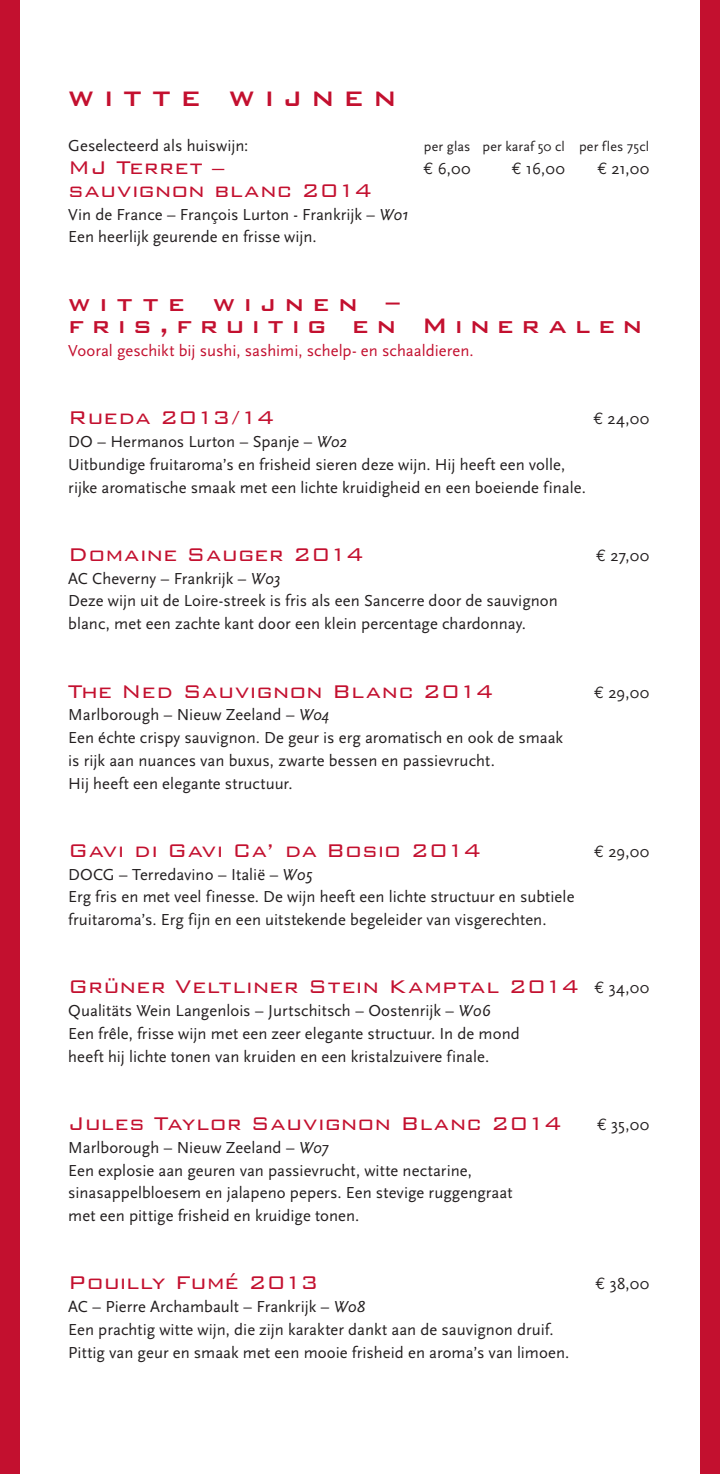
<style>
.page{position:relative;width:720px;height:1474px;background:#fff}
.page>*{position:absolute;margin:0;border:0;box-sizing:border-box;transform-origin:0 0}
.t1{font:500 28px/22.8px "Bank Gothic BT";letter-spacing:.29em;color:#c3102f}
.t2{font:500 28px "Bank Gothic BT";letter-spacing:.335em;color:#c3102f}
.t3{font:300 24.5px "Bank Gothic BT";color:#c3102f}
.t4{font:16.62px/22.8px "Scala Sans";letter-spacing:.005em;color:#231f20}
.t5{font:16.62px "Scala Sans";color:#c3102f}
.t6{font:14px "Scala Sans";letter-spacing:.01em;color:#231f20}
.s1{font-family:"Euro Mono"}
.s2{font-style:italic}
.s3{font-family:"Euro Mono";font-weight:400;font-size:16.62px;color:#231f20}
.s4{font-family:"Scala Sans";font-weight:400;font-size:16.62px;color:#231f20}
</style>
<div class="page">
<div style="left:699px;top:0;width:20px;height:1473px;background:#c3102f"></div>
<div style="left:0;top:0;width:20px;height:1473px;background:#c3102f"></div>
<h1 class="t2" style="left:68px;top:83px;width:330px">WITTE WIJNEN</h1>
<p class="t4" style="left:68px;top:135px;width:181px">Geselecteerd als huiswijn:</p>
<p class="t6" style="left:423px;top:139px;width:227px">per glas per karaf 50 cl per fles 75cl</p>
<h2 class="t3" style="left:68px;top:155px;width:157px">MJ Terret –</h2>
<p class="t4" style="left:423px;top:158px;width:48px"><span class="s1">€</span> 6,00</p>
<p class="t4" style="left:511px;top:158px;width:55px"><span class="s1">€</span> 16,00</p>
<p class="t4" style="left:597px;top:158px;width:53px"><span class="s1">€</span> 21,00</p>
<h2 class="t3" style="left:68px;top:177px;width:305px">sauvignon blanc 2014</h2>
<p class="t4" style="left:68px;top:203px;width:341px">Vin de France – François Lurton - Frankrijk – <span class="s2">W01<br></span>Een heerlijk geurende en frisse wijn.</p>
<h1 class="t1" style="left:68px;top:291px;width:575px">witte wijnen – fris,fruitig en Mineralen</h1>
<p class="t5" style="left:68px;top:342px;width:407px">Vooral geschikt bij sushi, sashimi, schelp- en schaaldieren.</p>
<h2 class="t3" style="left:68px;top:405px;width:208px">Rueda 2013/14</h2>
<p class="t4" style="left:593px;top:408px;width:57px"><span class="s1">€</span> 24,00</p>
<p class="t4" style="left:68px;top:431px;width:519px">DO – Hermanos Lurton – Spanje – <span class="s2">W02<br></span>Uitbundige fruitaroma’s en frisheid sieren deze wijn. Hij heeft een volle, rijke aromatische smaak met een lichte kruidigheid en een boeiende finale.</p>
<h2 class="t3" style="left:68px;top:541px;width:297px">Domaine Sauger 2014</h2>
<p class="t4" style="left:596px;top:544px;width:54px"><span class="s1">€</span> 27,00</p>
<p class="t4" style="left:68px;top:567px;width:491px">AC Cheverny – Frankrijk – <span class="s2">W03<br></span>Deze wijn uit de Loire-streek is fris als een Sancerre door de sauvignon blanc, met een zachte kant door een klein percentage chardonnay.</p>
<h2 class="t3" style="left:68px;top:678px;width:426px">The Ned Sauvignon Blanc 2014</h2>
<p class="t4" style="left:594px;top:681px;width:56px"><span class="s1">€</span> 29,00</p>
<p class="t4" style="left:68px;top:704px;width:496px">Marlborough – Nieuw Zeeland – <span class="s2">W04<br></span>Een échte crispy sauvignon. De geur is erg aromatisch en ook de smaak is rijk aan nuances van buxus, zwarte bessen en passievrucht.<br>Hij heeft een elegante structuur.</p>
<h2 class="t3" style="left:68px;top:837px;width:414px">Gavi di Gavi Ca’ da Bosio 2014</h2>
<p class="t4" style="left:594px;top:840px;width:56px"><span class="s1">€</span> 29,00</p>
<p class="t4" style="left:68px;top:863px;width:507px">DOCG – Terredavino – Italië – <span class="s2">W05<br></span>Erg fris en met veel finesse. De wijn heeft een lichte structuur en subtiele fruitaroma’s. Erg fijn en een uitstekende begeleider van visgerechten.</p>
<h2 class="t3" style="left:68px;top:974px;width:582px">Grüner Veltliner Stein Kamptal 2014 <span class="s3">€</span> <span class="s4">34,00</span></h2>
<p class="t4" style="left:68px;top:999px;width:453px">Qualitäts Wein Langenlois – Jurtschitsch – Oostenrijk – <span class="s2">W06<br></span>Een frêle, frisse wijn met een zeer elegante structuur. In de mond heeft hij lichte tonen van kruiden en een kristalzuivere finale.</p>
<h2 class="t3" style="left:68px;top:1110px;width:494px">Jules Taylor Sauvignon Blanc 2014</h2>
<p class="t4" style="left:596px;top:1113px;width:54px"><span class="s1">€</span> 35,00</p>
<p class="t4" style="left:68px;top:1136px;width:445px">Marlborough – Nieuw Zeeland – <span class="s2">W07<br></span>Een explosie aan geuren van passievrucht, witte nectarine, sinasappelbloesem en jalapeno pepers. Een stevige ruggengraat met een pittige frisheid en kruidige tonen.</p>
<h2 class="t3" style="left:68px;top:1269px;width:252px">Pouilly Fumé 2013</h2>
<p class="t4" style="left:595px;top:1272px;width:55px"><span class="s1">€</span> 38,00</p>
<p class="t4" style="left:68px;top:1295px;width:502px">AC – Pierre Archambault – Frankrijk – <span class="s2">W08<br></span>Een prachtig witte wijn, die zijn karakter dankt aan de sauvignon druif.<br>Pittig van geur en smaak met een mooie frisheid en aroma’s van limoen.</p>
</div>
